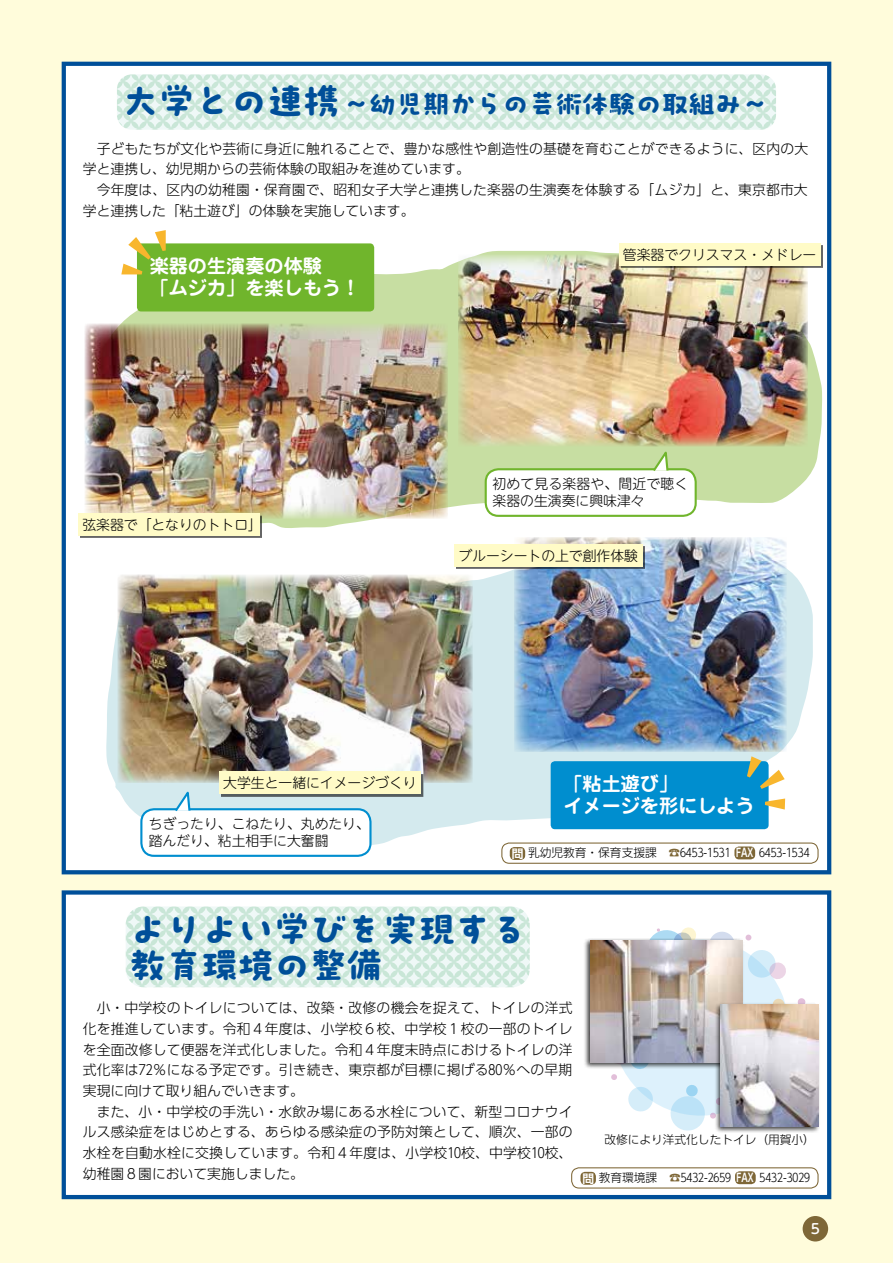
<style>
.page{position:relative;width:893px;height:1263px;background:#fffcdb}
.page>*{position:absolute;margin:0;border:0;box-sizing:border-box;transform-origin:0 0}
.t1{font:36.15px/35.1px "P Puhu March Min 2 DB";color:#004f99}
.t2{font:26.55px "P Puhu March Min 2 DB";color:#004f99}
.t3{font:700 19.2px/22.4px "Jun 501 Pro";color:#fff}
.t4{font:300 13.8px/20.7px "UD Shin Go Pro";letter-spacing:.01em;color:#000}
.t5{font:300 13.8px/17px "UD Shin M Go Pr 6";color:#000}
.t6{font:500 13.8px "UD Shin M Go Pro";color:#fff}
.t7{font:300 11.7px "UD Shin Go Pro";color:#000}
.s1{font-size:36.15px}
.s2{font-family:"UD Shin Go Pro De";font-weight:700;color:#fff}
.s3{color:#7e6737}
</style>
<div class="page">
<div style="left:62px;top:62px;width:769px;height:812px;background:#fff;border:4px solid #004f99"></div>
<div style="left:62px;top:890px;width:769px;height:309px;background:#fff;border:4px solid #004f99"></div>
<svg style="left:117px;top:74px;width:659px;height:56px"></svg>
<svg style="left:126px;top:906px;width:404px;height:81px"></svg>
<svg style="left:611px;top:927px;width:195px;height:203px"></svg>
<svg style="left:94px;top:251px;width:729px;height:277px;fill:#c7dea2"></svg>
<svg style="left:106px;top:544px;width:707px;height:302px;fill:#d4eaee"></svg>
<div style="left:486px;top:469px;width:210px;height:47px;background:#fff;border-radius:13px"></div>
<div style="left:485px;top:468px;width:212px;height:49px;border:2px solid #70b52c;border-radius:13px"></div>
<div style="left:141px;top:809px;width:229px;height:47px;background:#fff;border-radius:13px"></div>
<div style="left:140px;top:808px;width:232px;height:49px;border:2px solid #008ecf;border-radius:13px"></div>
<div style="left:571px;top:1167px;width:248px;height:21px;border:1px solid #7e6737;border-radius:8px"></div>
<div style="left:580px;top:1172px;width:16px;height:13px;background:#7e6737;border-radius:4px"></div>
<div style="left:735px;top:1171px;width:21px;height:13px;background:#7e6737;border-radius:4px"></div>
<div style="left:502px;top:843px;width:316px;height:20px;background:#fff;border-radius:8px"></div>
<div style="left:501px;top:842px;width:318px;height:22px;border:1px solid #7e6737;border-radius:8px"></div>
<div style="left:510px;top:847px;width:15px;height:13px;background:#7e6737;border-radius:4px"></div>
<div style="left:734px;top:846px;width:21px;height:13px;background:#7e6737;border-radius:4px"></div>
<div style="left:137px;top:243px;width:237px;height:68px;background:#70b52c;border-radius:4px"></div>
<div style="left:551px;top:761px;width:218px;height:68px;background:#008ecf;border-radius:4px"></div>
<svg style="left:651px;top:446px;width:19px;height:25px"></svg>
<svg style="left:173px;top:787px;width:19px;height:25px"></svg>
<img style="left:458px;top:255px;width:350px;height:191px">
<img style="left:85px;top:324px;width:363px;height:195px">
<img style="left:118px;top:575px;width:355px;height:208px">
<img style="left:514px;top:537px;width:272px;height:214px">
<div style="left:583px;top:938px;width:162px;height:131px;background:#000;opacity:.75"></div>
<img style="left:590px;top:940px;width:152px;height:122px">
<div style="left:714px;top:1002px;width:107px;height:131px;background:#000;opacity:.75"></div>
<img style="left:721px;top:1004px;width:97px;height:122px">
<div style="left:80px;top:515px;width:182px;height:23px;background:#000;opacity:.6"></div>
<div style="left:78px;top:513px;width:181px;height:23px;background:#fffbc7"></div>
<div style="left:621px;top:245px;width:202px;height:23px;background:#000;opacity:.6"></div>
<div style="left:619px;top:243px;width:202px;height:23px;background:#fffbc7"></div>
<div style="left:221px;top:774px;width:202px;height:22px;background:#545d5f"></div>
<div style="left:219px;top:772px;width:202px;height:22px;background:#fffbc7"></div>
<div style="left:456px;top:546px;width:189px;height:23px;background:#000;opacity:.6"></div>
<div style="left:454px;top:544px;width:188px;height:23px;background:#fffbc7"></div>
<svg style="left:121px;top:230px;width:45px;height:44px"></svg>
<svg style="left:765px;top:798px;width:20px;height:11px"></svg>
<svg style="left:747px;top:756px;width:38px;height:33px"></svg>
<div style="left:803px;top:1216px;width:25px;height:25px;background:#7e6737;border-radius:50%"></div>
<h2 class="t2" style="left:123px;top:86px;width:647px"><span class="s1">大学との連携</span>～幼児期からの芸術体験の取組み～</h2>
<p class="t4" style="left:83px;top:137px;width:727px;text-indent:14px">子どもたちが文化や芸術に身近に触れることで、豊かな感性や創造性の基礎を育むことができるように、区内の大学と連携し、幼児期からの芸術体験の取組みを進めています。</p>
<p class="t4" style="left:83px;top:179px;width:726px;text-indent:14px">今年度は、区内の幼稚園・保育園で、昭和女子大学と連携した楽器の生演奏を体験する「ムジカ」と、東京都市大学と連携した「粘土遊び」の体験を実施しています。</p>
<h3 class="t3" style="left:150px;top:253px;width:212px">楽器の生演奏の体験<br>「ムジカ」を楽しもう！</h3>
<p class="t5" style="left:82px;top:515px;width:181px">弦楽器で「となりのトトロ」</p>
<p class="t5" style="left:623px;top:245px;width:195px">管楽器でクリスマス・メドレー</p>
<p class="t5" style="left:493px;top:474px;width:197px">初めて見る楽器や、間近で聴く楽器の生演奏に興味津々</p>
<p class="t5" style="left:458px;top:546px;width:181px">ブルーシートの上で創作体験</p>
<p class="t5" style="left:223px;top:774px;width:195px">大学生と一緒にイメージづくり</p>
<p class="t5" style="left:149px;top:814px;width:223px">ちぎったり、こねたり、丸めたり、踏んだり、粘土相手に大奮闘</p>
<h3 class="t3" style="left:563px;top:770px;width:193px">「粘土遊び」<br>イメージを形にしよう</h3>
<p class="t7" style="left:512px;top:843px;width:299px"><span class="s2">問</span>乳幼児教育・保育支援課　<span class="s3">☎</span>6453-1 531 <span class="s2">FAX</span> 6453-1 534</p>
<h1 class="t1" style="left:130px;top:910px;width:399px">よりよい学びを実現する教育環境の整備</h1>
<p class="t4" style="left:83px;top:997px;width:491px;text-align:justify;text-indent:14px">小・中学校のトイレについては、改築・改修の機会を捉えて、トイレの洋式化を推進しています。令和４年度は、小学校６校、中学校１校の一部のトイレを全面改修して便器を洋式化しました。令和４年度末時点におけるトイレの洋式化率は72％になる予定です。引き続き、東京都が目標に掲げる80％への早期実現に向けて取り組んでいきます。</p>
<p class="t4" style="left:83px;top:1101px;width:491px;text-align:justify;text-indent:14px">また、小・中学校の手洗い・水飲み場にある水栓について、新型コロナウイルス感染症をはじめとする、あらゆる感染症の予防対策として、順次、一部の水栓を自動水栓に交換しています。令和４年度は、小学校1 0校、中学校1 0校、幼稚園８園において実施しました。</p>
<p class="t7" style="left:604px;top:1130px;width:212px">改修により洋式化したトイレ（用賀小）</p>
<p class="t7" style="left:582px;top:1168px;width:228px"><span class="s2">問</span>教育環境課　<span class="s3">☎</span>5432-2659 <span class="s2">FAX</span> 5432-3029</p>
<p class="t6" style="left:811px;top:1217px;width:11px">5</p>
</div>
